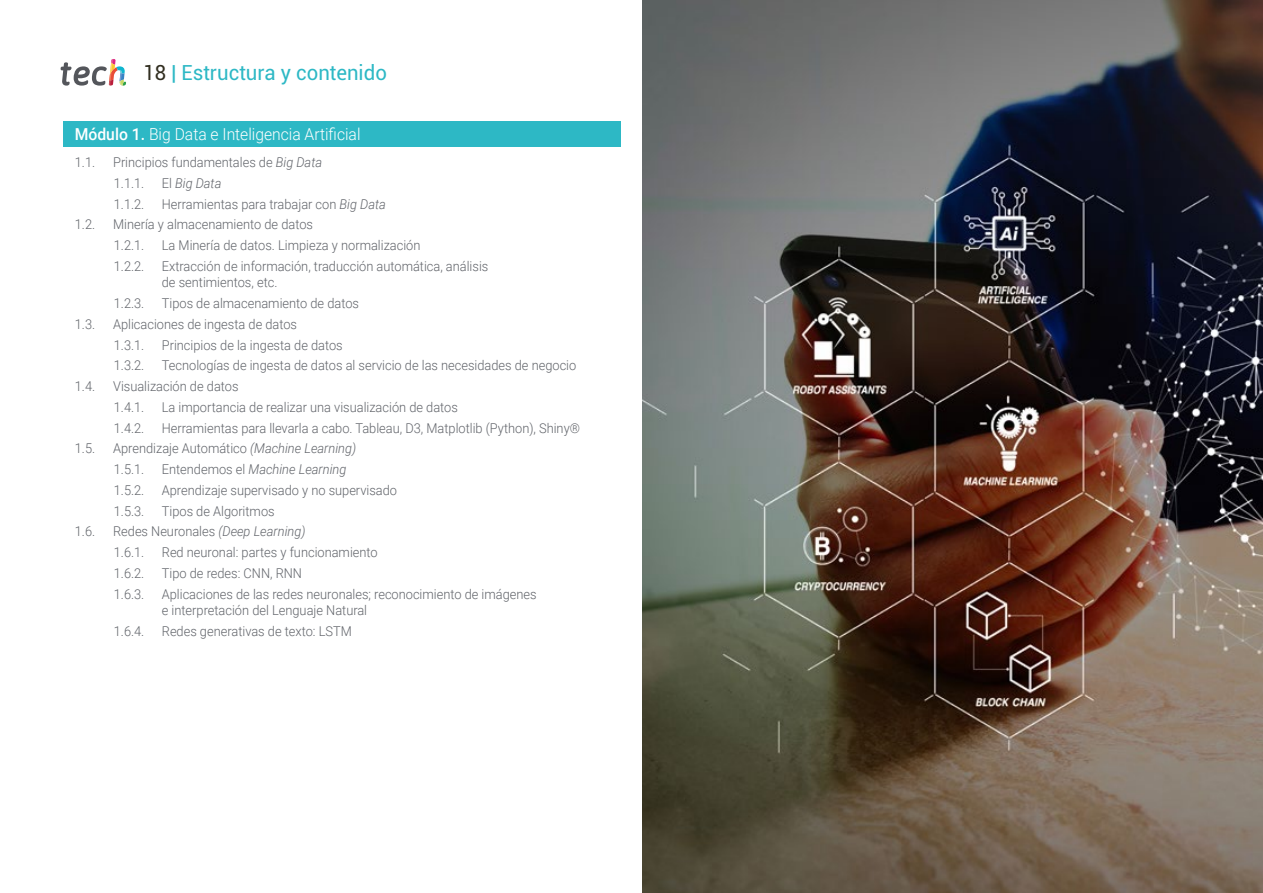
<style>
.page{position:relative;width:1263px;height:893px;background:#fff}
.page>*{position:absolute;margin:0;border:0;box-sizing:border-box;transform-origin:0 0}
.t1{font:21px "Roboto";color:#2db8c5}
.t2{font:300 16.5px "Roboto";color:#fff;scale:.95 1}
.t3{font:300 13.5px/20.7px "Roboto";color:#61646a;scale:.95 1}
.t4{font:italic 300 13.5px "Roboto";color:#61646a;scale:.95 1}
.s1{color:#312e20}
.s2{font-weight:500}
.s3{font-style:italic}
.s4{font-style:normal}
</style>
<div class="page">
<div style="left:64px;top:121px;width:557px;height:25px;background:#2db8c5"></div>
<svg style="left:61px;top:59px;width:65px;height:27px"></svg>
<img style="left:642px;top:0;width:621px;height:893px">
<h1 class="t1" style="left:144px;top:57px;width:245px"><span class="s1">18</span> | Estructura y contenido</h1>
<p class="t2" style="left:75px;top:123px;width:302px"><span class="s2">Módulo 1.</span> Big Data e Inteligencia Artificial</p>
<p class="t3" style="left:75px;top:151px;width:23px">1.1.</p>
<p class="t3" style="left:113px;top:151px;width:221px">Principios fundamentales de <span class="s3">Big Data<br></span>1.1.1.</p>
<p class="t4" style="left:162px;top:174px;width:64px"><span class="s4">El</span> Big Data</p>
<p class="t3" style="left:114px;top:193px;width:34px">1.1.2.</p>
<p class="t3" style="left:162px;top:193px;width:237px">Herramientas para trabajar con <span class="s3">Big Data</span></p>
<p class="t3" style="left:75px;top:214px;width:23px">1.2.</p>
<p class="t3" style="left:113px;top:214px;width:212px">Minería y almacenamiento de datos<br>1.2.1.</p>
<p class="t3" style="left:162px;top:234px;width:274px">La Minería de datos. Limpieza y normalización</p>
<p class="t3" style="left:114px;top:255px;width:34px">1.2.2.</p>
<p class="t3" style="left:162px;top:257px;width:345px;line-height:16.5px">Extracción de información, traducción automática, análisis de sentimientos, etc.</p>
<p class="t3" style="left:114px;top:292px;width:34px">1.2.3.</p>
<p class="t3" style="left:162px;top:292px;width:209px">Tipos de almacenamiento de datos</p>
<p class="t3" style="left:75px;top:313px;width:23px">1.3.</p>
<p class="t3" style="left:113px;top:313px;width:195px">Aplicaciones de ingesta de datos<br>1.3.1.</p>
<p class="t3" style="left:162px;top:334px;width:192px">Principios de la ingesta de datos</p>
<p class="t3" style="left:114px;top:355px;width:34px">1.3.2.</p>
<p class="t3" style="left:162px;top:355px;width:438px">Tecnologías de ingesta de datos al servicio de las necesidades de negocio</p>
<p class="t3" style="left:75px;top:375px;width:23px">1.4.</p>
<p class="t3" style="left:113px;top:375px;width:134px">Visualización de datos<br>1.4.1.</p>
<p class="t3" style="left:162px;top:396px;width:313px">La importancia de realizar una visualización de datos</p>
<p class="t3" style="left:114px;top:417px;width:34px">1.4.2.</p>
<p class="t3" style="left:162px;top:417px;width:442px">Herramientas para llevarla a cabo. Tableau, D3, Matplotlib (Python), Shiny®</p>
<p class="t3" style="left:75px;top:438px;width:23px">1.5.</p>
<p class="t3" style="left:113px;top:438px;width:257px">Aprendizaje Automático <span class="s3">(Machine Learning)<br></span>1.5.1.</p>
<p class="t4" style="left:162px;top:460px;width:196px"><span class="s4">Entendemos el</span> Machine Learning</p>
<p class="t3" style="left:114px;top:479px;width:34px">1.5.2.</p>
<p class="t3" style="left:162px;top:479px;width:249px">Aprendizaje supervisado y no supervisado</p>
<p class="t3" style="left:114px;top:500px;width:34px">1.5.3.</p>
<p class="t3" style="left:162px;top:500px;width:120px">Tipos de Algoritmos</p>
<p class="t3" style="left:75px;top:521px;width:23px">1.6.</p>
<p class="t3" style="left:113px;top:521px;width:204px">Redes Neuronales <span class="s3">(Deep Learning)<br></span>1.6.1.</p>
<p class="t3" style="left:162px;top:541px;width:229px">Red neuronal: partes y funcionamiento</p>
<p class="t3" style="left:114px;top:562px;width:34px">1.6.2.</p>
<p class="t3" style="left:162px;top:562px;width:149px">Tipo de redes: CNN, RNN</p>
<p class="t3" style="left:114px;top:583px;width:34px">1.6.3.</p>
<p class="t3" style="left:162px;top:585px;width:396px;line-height:16.5px">Aplicaciones de las redes neuronales; reconocimiento de imágenes e interpretación del Lenguaje Natural</p>
<p class="t3" style="left:114px;top:620px;width:34px">1.6.4.</p>
<p class="t3" style="left:162px;top:620px;width:201px">Redes generativas de texto: LSTM</p>
</div>
